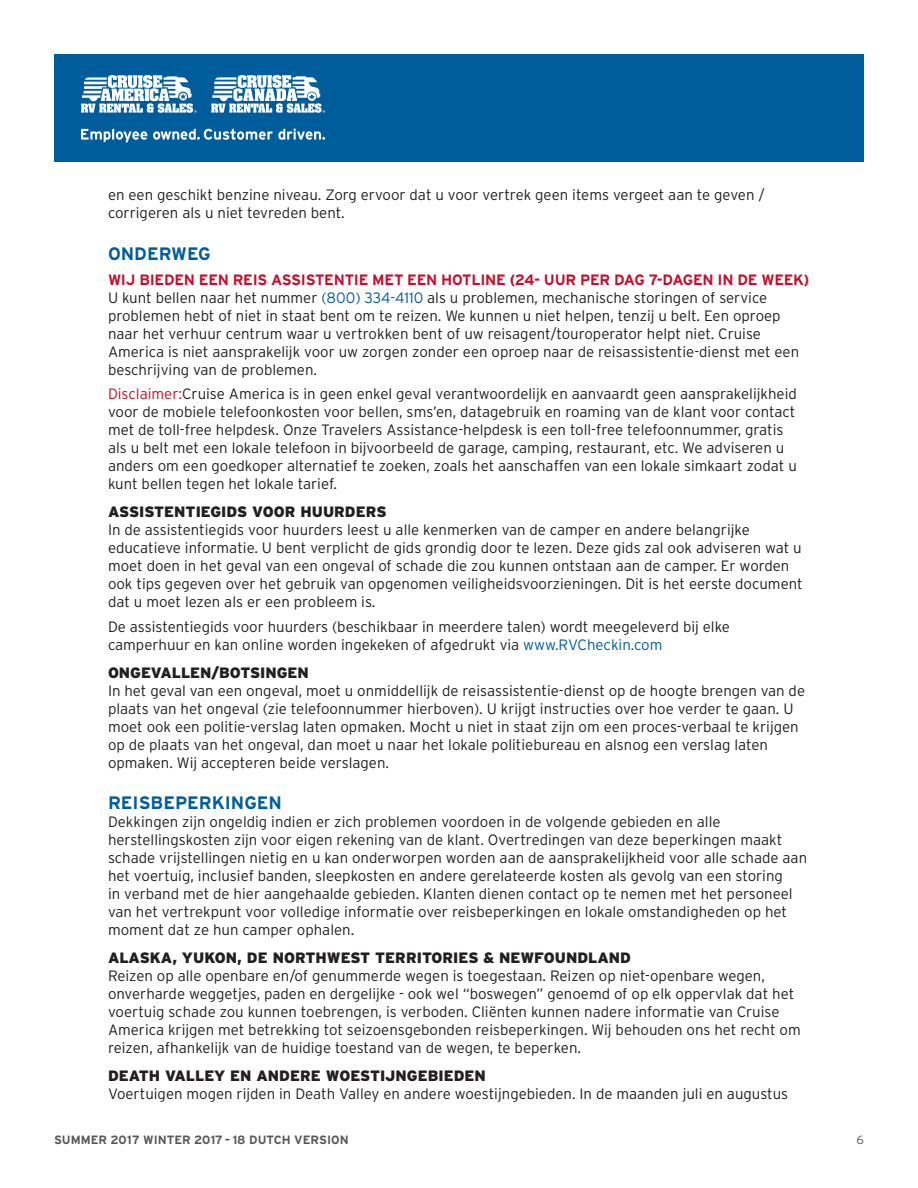
<style>
.page{position:relative;width:918px;height:1188px;background:#fff}
.page>*{position:absolute;margin:0;border:0;box-sizing:border-box;transform-origin:0 0}
.Blue_caps_Header{font:700 18px "Interstate";color:#005d9c}
.t1{font:300 15px/18px "Interstate";color:#231f20}
.black_bold_head{font:900 15px "Interstate";color:#231f20}
.t2{font:700 15px "Interstate";letter-spacing:-.02em;color:#c3102e}
.t3{font:700 12px "Interstate";color:#57585a}
.t4{font:300 12px "Interstate";color:#57585a}
.s1{color:#005d9c}
.s2{color:#c3102e}
</style>
<div class="page">
<div style="left:54px;top:54px;width:810px;height:108px;background:#005d9c"></div>
<svg style="left:81px;top:128px;width:66px;height:14px"></svg>
<svg style="left:153px;top:128px;width:172px;height:12px"></svg>
<svg style="left:211px;top:75px;width:114px;height:38px"></svg>
<svg style="left:81px;top:75px;width:116px;height:38px"></svg>
<p class="t1" style="left:108px;top:186px;width:658px">en een geschikt benzine niveau. Zorg ervoor dat u voor vertrek geen items vergeet aan te geven / corrigeren als u niet tevreden bent.</p>
<p class="Blue_caps_Header" style="left:108px;top:243px;width:104px">ONDERWEG</p>
<p class="t2" style="left:108px;top:271px;width:703px">WIJ BIEDEN EEN REIS ASSISTENTIE MET EEN HOTLINE (24- UUR PER DAG 7-DAGEN IN DE WEEK)</p>
<p class="t1" style="left:108px;top:288px;width:693px">U kunt bellen naar het nummer <span class="s1">(800) 334-4110</span> als u problemen, mechanische storingen of service problemen hebt of niet in staat bent om te reizen. We kunnen u niet helpen, tenzij u belt. Een oproep naar het verhuur centrum waar u vertrokken bent of uw reisagent/touroperator helpt niet. Cruise America is niet aansprakelijk voor uw zorgen zonder een oproep naar de reisassistentie-dienst met een beschrijving van de problemen.</p>
<p class="t1" style="left:108px;top:385px;width:690px"><span class="s2">Disclaimer:</span>Cruise America is in geen enkel geval verantwoordelijk en aanvaardt geen aansprakelijkheid voor de mobiele telefoonkosten voor bellen, sms’en, datagebruik en roaming van de klant voor contact met de toll-free helpdesk. Onze Travelers Assistance-helpdesk is een toll-free telefoonnummer, gratis als u belt met een lokale telefoon in bijvoorbeeld de garage, camping, restaurant, etc. We adviseren u anders om een goedkoper alternatief te zoeken, zoals het aanschaffen van een lokale simkaart zodat u kunt bellen tegen het lokale tarief.</p>
<p class="black_bold_head" style="left:108px;top:503px;width:280px">ASSISTENTIEGIDS VOOR HUURDERS</p>
<p class="t1" style="left:108px;top:521px;width:696px">In de assistentiegids voor huurders leest u alle kenmerken van de camper en andere belangrijke educatieve informatie. U bent verplicht de gids grondig door te lezen. Deze gids zal ook adviseren wat u moet doen in het geval van een ongeval of schade die zou kunnen ontstaan aan de camper. Er worden ook tips gegeven over het gebruik van opgenomen veiligheidsvoorzieningen. Dit is het eerste document dat u moet lezen als er een probleem is.</p>
<p class="t1" style="left:108px;top:617px;width:624px">De assistentiegids voor huurders (beschikbaar in meerdere talen) wordt meegeleverd bij elke camperhuur en kan online worden ingekeken of afgedrukt via <span class="s1">www.RVCheckin.com</span></p>
<p class="black_bold_head" style="left:108px;top:664px;width:202px">ONGEVALLEN/BOTSINGEN</p>
<p class="t1" style="left:108px;top:681px;width:699px">In het geval van een ongeval, moet u onmiddellijk de reisassistentie-dienst op de hoogte brengen van de plaats van het ongeval (zie telefoonnummer hierboven). U krijgt instructies over hoe verder te gaan. U moet ook een politie-verslag laten opmaken. Mocht u niet in staat zijn om een proces-verbaal te krijgen op de plaats van het ongeval, dan moet u naar het lokale politiebureau en alsnog een verslag laten opmaken. Wij accepteren beide verslagen.</p>
<p class="Blue_caps_Header" style="left:108px;top:793px;width:176px">REISBEPERKINGEN</p>
<p class="t1" style="left:108px;top:813px;width:701px">Dekkingen zijn ongeldig indien er zich problemen voordoen in de volgende gebieden en alle herstellingskosten zijn voor eigen rekening van de klant. Overtredingen van deze beperkingen maakt schade vrijstellingen nietig en u kan onderworpen worden aan de aansprakelijkheid voor alle schade aan het voertuig, inclusief banden, sleepkosten en andere gerelateerde kosten als gevolg van een storing<br>in verband met de hier aangehaalde gebieden. Klanten dienen contact op te nemen met het personeel van het vertrekpunt voor volledige informatie over reisbeperkingen en lokale omstandigheden op het moment dat ze hun camper ophalen.</p>
<p class="black_bold_head" style="left:108px;top:949px;width:525px">ALASKA, YUKON, DE NORTHWEST TERRITORIES &amp; NEWFOUNDLAND</p>
<p class="t1" style="left:108px;top:967px;width:694px">Reizen op alle openbare en/of genummerde wegen is toegestaan. Reizen op niet-openbare wegen, onverharde weggetjes, paden en dergelijke - ook wel “boswegen” genoemd of op elk oppervlak dat het voertuig schade zou kunnen toebrengen, is verboden. Cliënten kunnen nadere informatie van Cruise America krijgen met betrekking tot seizoensgebonden reisbeperkingen. Wij behouden ons het recht om reizen, afhankelijk van de huidige toestand van de wegen, te beperken.</p>
<p class="black_bold_head" style="left:108px;top:1067px;width:379px">DEATH VALLEY EN ANDERE WOESTIJNGEBIEDEN</p>
<p class="t1" style="left:108px;top:1085px;width:682px">Voertuigen mogen rijden in Death Valley en andere woestijngebieden. In de maanden juli en augustus</p>
<p class="t3" style="left:54px;top:1133px;width:296px">SUMMER 2017 WINTER 2017 – 18 DUTCH VERSION</p>
<p class="t4" style="left:857px;top:1133px;width:9px">6</p>
</div>
